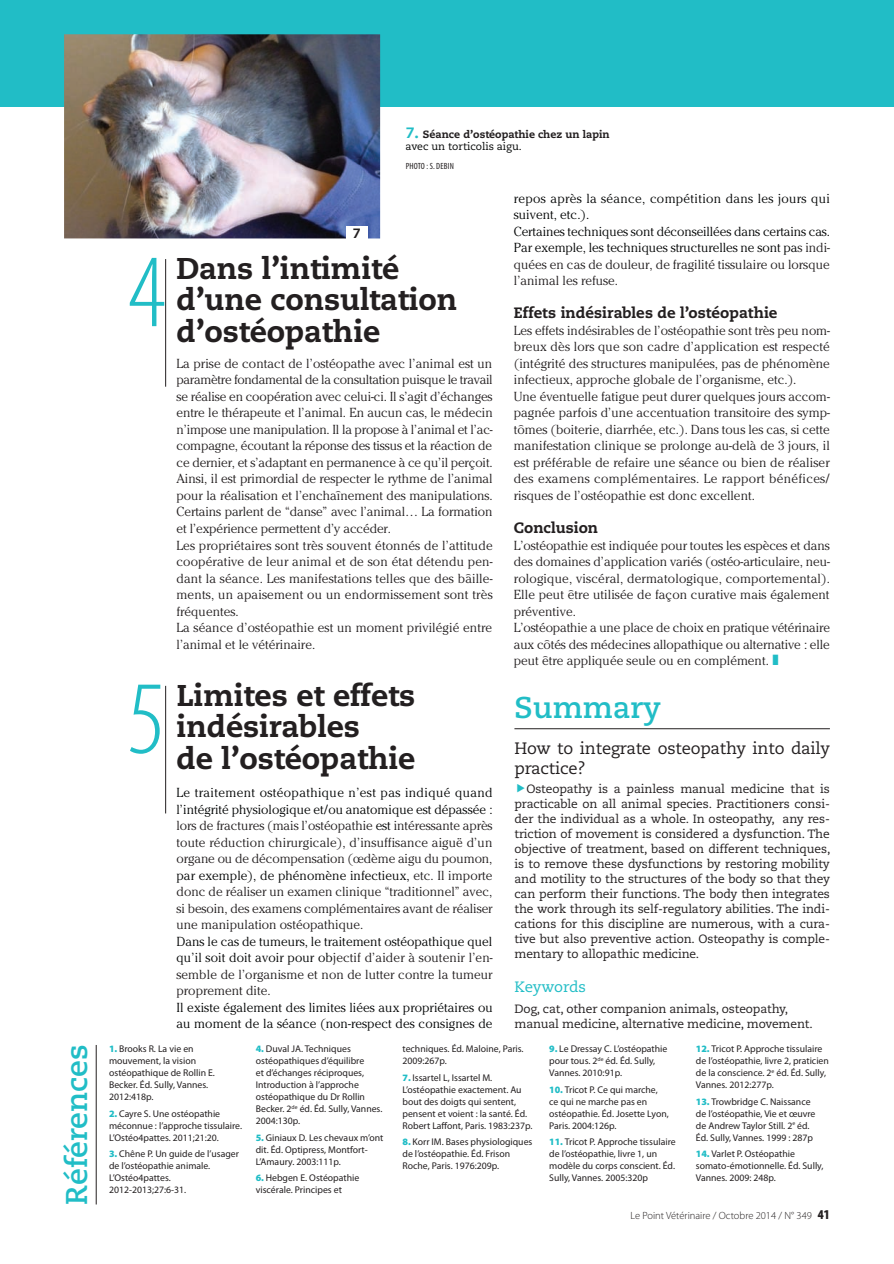
<style>
.page{position:relative;width:894px;height:1264px;background:#fff}
.page>*{position:absolute;margin:0;border:0;box-sizing:border-box;transform-origin:0 0}
.t1{font:300 condensed 105px "Myriad Pro";color:#21bdc6}
.t2{font:800 30px/31.5px "Caecilia";letter-spacing:-.005em;color:#231f20}
.t3{font:700 30px "Caecilia";color:#21bdc6}
.t4{font:16.5px/19.5px "Caecilia";letter-spacing:-.01em;color:#231f20}
.t5{font:800 15px "Caecilia";letter-spacing:.02em;color:#231f20}
.t6{font:15px "Caecilia";letter-spacing:-.01em;color:#21bdc6}
.t7{font:800 13.5px "Caecilia";color:#231f20}
.t8{font:300 13.05px/16.5px "Cheltenham";color:#231f20}
.t9{font:300 13.05px/16.5px "Cheltenham";color:#030505}
.t10{font:12px/15px "Caecilia";letter-spacing:-.01em;color:#231f20;text-align:justify}
.t11{font:800 10.5px/12px "Caecilia";color:#231f20}
.t12{font:300 10.5px "Myriad Pro";color:#231f20}
.t13{font:9.75px/12px "Myriad Pro";color:#231f20}
.t14{font:condensed 9px "Myriad Pro";letter-spacing:.02em;color:#231f20}
.s1{font-size:15px;color:#21bdc6}
.s2{font-weight:400;color:#030505}
.s3{color:#030505}
.s4{color:#231f20}
.s5{color:#21bdc6}
.s6{font-weight:900;color:#21bdc6}
.s7{font-weight:900;font-stretch:condensed;font-size:13.5px}
</style>
<div class="page">
<div style="left:0;top:0;width:893px;height:107px;background:#21bdc6"></div>
<hr style="left:165px;top:259px;width:1px;height:127px;background:#231f20">
<hr style="left:165px;top:685px;width:1px;height:128px;background:#231f20">
<hr style="left:96px;top:1044px;width:1px;height:160px;background:#231f20">
<hr style="left:514px;top:728px;width:315px;height:1px;background:#231f20">
<img style="left:64px;top:34px;width:316px;height:204px">
<div style="left:346px;top:226px;width:21px;height:12px;background:#fff"></div>
<h2 class="t3" style="left:59px;top:1204px;width:161px;rotate:-90deg">Références</h2>
<h1 class="t1" style="left:127px;top:229px;width:39px">4</h1>
<h1 class="t1" style="left:127px;top:656px;width:39px">5</h1>
<p class="t11" style="left:405px;top:129px;width:206px"><span class="s1">7.</span> Séance d’ostéopathie chez un lapin <span class="s2">avec un torticolis aigu.</span></p>
<p class="t14" style="left:406px;top:161px;width:50px">PHOTO : S. DEBIN</p>
<p class="t7" style="left:353px;top:225px;width:9px">7</p>
<h2 class="t2" style="left:176px;top:253px;width:282px">Dans l’intimité d’une consultation d’ostéopathie</h2>
<p class="t8" style="left:176px;top:355px;width:318px">La prise de contact de l’ostéopathe avec l’animal est un paramètre fondamental de la consultation puisque le travail se réalise en coopération avec celui-ci. Il s’agit d’échanges entre le thérapeute et l’animal. En aucun cas, le médecin n’impose une manipulation. Il la propose à l’animal et l’ac&shy;compagne, écoutant la réponse des tissus et la réaction de ce dernier, et s’adaptant en permanence à ce qu’il perçoit.<br>Ainsi, il est primordial de respecter le rythme de l’animal pour la réalisation et l’enchaînement des manipulations.<br>Certains parlent de “danse” avec l’animal… La formation et l’expérience permettent d’y accéder.<br>Les propriétaires sont très souvent étonnés de l’attitude coopérative de leur animal et de son état détendu pen&shy;dant la séance. Les manifestations telles que des bâille&shy;ments, un apaisement ou un endormissement sont très fréquentes.<br>La séance d’ostéopathie est un moment privilégié entre l’animal et le vétérinaire.</p>
<h2 class="t2" style="left:176px;top:679px;width:240px">Limites et effets indésirables<br>de l’ostéopathie</h2>
<p class="t8" style="left:176px;top:784px;width:317px;text-align:justify"><span class="s3">Le traitement ostéopathique n’est pas indiqué quand l’intégrité physiologique et/ou anatomique est dépassée : </span>lors de fractures (mais l’ostéopathie <span class="s3">est</span> intéressante après toute réduction chirurgicale), d’insuffisance aiguë d’un organe ou de décompensation (œdème aigu du poumon, <span class="s3">par exemple), de phénomène infectieux,</span> etc. Il importe donc de réaliser un examen clinique “traditionnel” avec, si besoin, des examens complémentaires avant de réaliser une manipulation ostéopathique.</p>
<p class="t8" style="left:176px;top:932px;width:317px;text-align:justify"><span class="s3">Dans le cas de tumeurs, le traitement ostéopathique quel qu’il soit doit avoir pour ob</span>jectif d’aider à soutenir l’en&shy;semble de l’organisme et non de lutter contre la tumeur proprement dite.</p>
<p class="t9" style="left:176px;top:998px;width:318px">Il existe également des limites liées aux propriétaires ou au moment de la séance (non-respect des consignes de</p>
<p class="t9" style="left:514px;top:190px;width:318px">repos après la séance, compétition dans les jours qui suivent, etc.).<br>Certaines techniques sont déconseillées dans certains cas.<br>Par exemple, les techniques structurelles ne sont pa<span class="s4">s indi&shy;quées en cas de douleur, de fragilité tissulaire ou lorsque l’animal les refuse.</span></p>
<p class="t5" style="left:514px;top:304px;width:265px">Effets indésirables de l’ostéopathie</p>
<p class="t8" style="left:514px;top:322px;width:318px">Les effets indésirables de l’ostéopathie sont très peu nom&shy;breux dès lors que son cadre d’application est respecté (intégrité des structures manipulées, pas de phénomène infectieux, approche globale de l’organisme, etc.).<br>Une éventuelle fatigue peut durer quelques jours accom&shy;pagnée parfois d’une accentuation transitoire des symp&shy;tômes (boiterie, diarrhée, etc.). Dans tous les cas, si cette manifestation clinique se prolonge au-delà de 3 jours, il est préférable de refaire une séance ou bien de réaliser des examens complémentaires. Le rapport bénéfices/ risques de l’ostéopathie est donc excellent.</p>
<p class="t5" style="left:514px;top:518px;width:86px">Conclusion</p>
<p class="t8" style="left:514px;top:536px;width:318px">L’ostéopathie est indiquée pour toutes les espèces et dans des domaines d’application variés (ostéo-articulaire, neu&shy;rologique, viscéral, dermatologique, comportemental).<br>Elle peut être utilisée de façon curative mais également préventive.<br>L’ostéopathie a une place de choix en pratique vétérinaire aux côtés des médecines allopathique ou alternative : elle peut être appliquée seule ou en complément. <span class="s5">❚</span></p>
<h2 class="t3" style="left:514px;top:689px;width:148px">Summary</h2>
<p class="t4" style="left:514px;top:739px;width:317px">How to integrate osteopathy into daily practice?</p>
<p class="t10" style="left:514px;top:781px;width:317px;text-indent:12px">Osteopathy is a painless manual medicine that is practicable on all animal species. Practitioners consi&shy;der the individual as a whole. In osteopathy, any res&shy;triction of movement is considered a dysfunction. The objective of treatment, based on different techniques, is to remove these dysfunctions by restoring mobility and motility to the structures of the body so that they can perform their functions. The body then integrates the work through its self-regulatory abilities. The indi&shy;cations for this discipline are numerous, with a cura&shy;tive but also preventive action. Osteopathy is comple&shy;mentary to allopathic medicine.</p>
<p class="t6" style="left:514px;top:977px;width:73px">Keywords</p>
<p class="t10" style="left:514px;top:1001px;width:300px">Dog, cat, other companion animals, osteopathy, manual medicine, alternative medicine, movement.</p>
<p class="t13" style="left:109px;top:1042px;width:107px"><span class="s6">1.</span> Brooks R. La vie en mouvement, la vision ostéopathique de Rollin E.<br>Becker. Éd. Sully, Vannes.<br>2012:418p.</p>
<p class="t13" style="left:109px;top:1107px;width:134px"><span class="s6">2.</span> Cayre S. Une ostéopathie méconnue : l’approche tissulaire.<br>L’Ostéo4pattes. 2011;21:20.</p>
<p class="t13" style="left:109px;top:1147px;width:131px"><span class="s6">3.</span> Chêne P. Un guide de l’usager de l’ostéopathie animale.<br>L’Ostéo4pattes.<br>2012-2013;27:6-31.</p>
<p class="t13" style="left:256px;top:1042px;width:128px"><span class="s6">4.</span> Duval JA. Techniques ostéopathiques d’équilibre<br>et d’échanges réciproques,<br>Introduction à l’approche ostéopathique du Dr Rollin<br>Becker. 2<sup>de</sup> éd. Éd. Sully, Vannes.<br>2004:130p.</p>
<p class="t13" style="left:256px;top:1131px;width:129px"><span class="s6">5.</span> Giniaux D. Les chevaux m’ont dit. Éd. Optipress, Montfort-<br>L’Amaury. 2003:111p.</p>
<p class="t13" style="left:256px;top:1171px;width:105px"><span class="s6">6.</span> Hebgen E. Ostéopathie viscérale. Principes et</p>
<p class="t13" style="left:402px;top:1042px;width:123px">techniques. Éd. Maloine, Paris.<br>2009:267p.</p>
<p class="t13" style="left:402px;top:1071px;width:131px"><span class="s6">7.</span> Issartel L, Issartel M.<br>L’ostéopathie exactement. Au bout des doigts qui sentent, pensent et voient : la santé. Éd.<br>Robert Laffont, Paris. 1983:237p.</p>
<p class="t13" style="left:402px;top:1135px;width:131px"><span class="s6">8.</span> Korr IM. Bases physiologiques de l’ostéopathie. Éd. Frison<br>Roche, Paris. 1976:209p.</p>
<p class="t13" style="left:549px;top:1042px;width:120px"><span class="s6">9.</span> Le Dressay C. L’ostéopathie pour tous. 2<sup>de</sup> éd. Éd. Sully,<br>Vannes. 2010:91p.</p>
<p class="t13" style="left:549px;top:1083px;width:121px"><span class="s6">10.</span> Tricot P. Ce qui marche, ce qui ne marche pas en ostéopathie. Éd. Josette Lyon,<br>Paris. 2004:126p.</p>
<p class="t13" style="left:549px;top:1135px;width:128px"><span class="s6">11.</span> Tricot P. Approche tissulaire de l’ostéopathie, livre 1, un modèle du corps conscient. Éd.<br>Sully, Vannes. 2005:320p</p>
<p class="t13" style="left:696px;top:1042px;width:134px"><span class="s6">12.</span> Tricot P. Approche tissulaire de l’ostéopathie, livre 2, praticien de la conscience. 2<sup>e</sup> éd. Éd. Sully,<br>Vannes. 2012:277p.</p>
<p class="t13" style="left:696px;top:1095px;width:121px"><span class="s6">13.</span> Trowbridge C. Naissance de l’ostéopathie, Vie et œuvre de Andrew Taylor Still. 2<sup>e</sup> éd.<br>Éd. Sully, Vannes. 1999 : 287p</p>
<p class="t13" style="left:696px;top:1147px;width:129px"><span class="s6">14.</span> Varlet P. Ostéopathie somato-émotionnelle. Éd. Sully,<br>Vannes. 2009: 248p.</p>
<p class="t12" style="left:630px;top:1208px;width:201px">Le Point Vétérinaire / Octobre 2014 / N° 349 <span class="s7">41</span></p>
</div>
